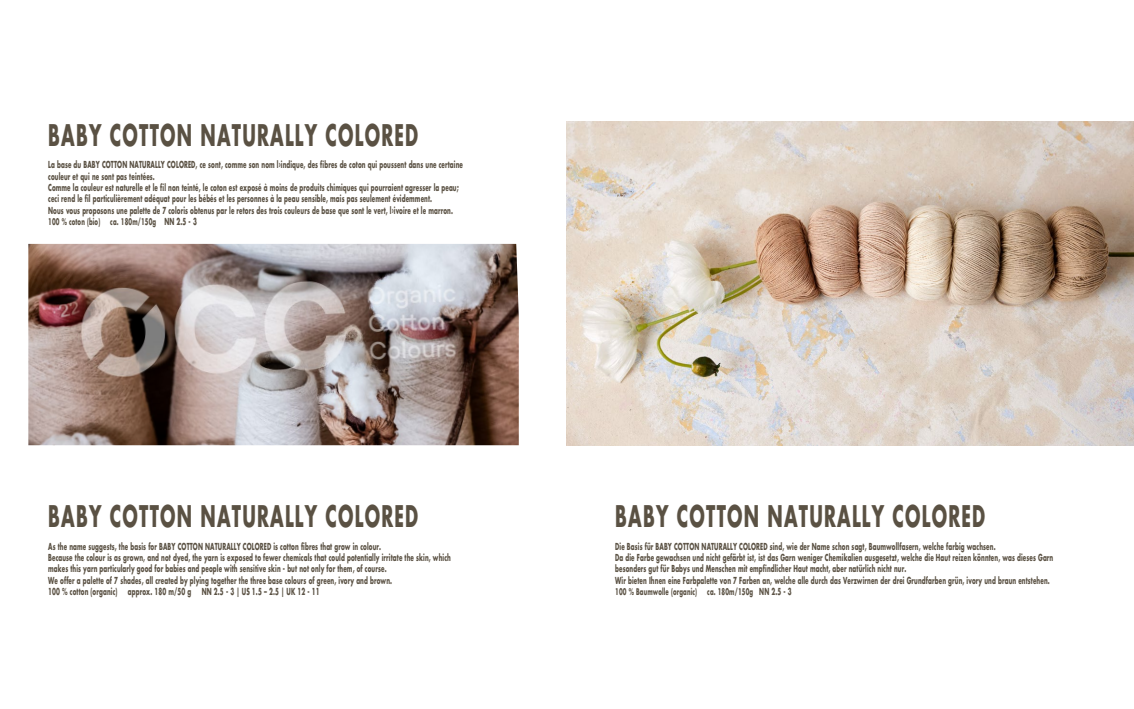
<style>
.page{position:relative;width:1134px;height:709px;background:#fff}
.page>*{position:absolute;margin:0;border:0;box-sizing:border-box;transform-origin:0 0}
.t1{font:700 29px "Futura Std";letter-spacing:.07em;color:#5a5143;scale:.6 1}
.t2{font:700 9.4px/11.3px "Futura Std";letter-spacing:.02em;color:#5a5143;scale:.6 1}
.t3{font:700 9px "Futura Std";letter-spacing:.025em;color:#5a5143;scale:.6 1}
.s1{font-size:9.4px}
</style>
<div class="page">
<img style="left:28px;top:244px;width:491px;height:201px">
<img style="left:567px;top:122px;width:567px;height:323px">
<h1 class="t1" style="left:48px;top:116px;width:618px">BABY COTTON NATURALLY COLORED</h1>
<p class="t2" style="left:48px;top:159px;width:693px">La base du BABY COTTON NATURALLY COLORED, ce sont, comme son nom l›indique, des fibres de coton qui poussent dans une certaine couleur et qui ne sont pas teintées.<br>Comme la couleur est naturelle et le fil non teinté, le coton est exposé à moins de produits chimiques qui pourraient agresser la peau; ceci rend le fil particulièrement adéquat pour les bébés et les personnes à la peau sensible, mais pas seulement évidemment.<br>Nous vous proposons une palette de 7 coloris obtenus par le retors des trois couleurs de base que sont le vert, l›ivoire et le marron.</p>
<p class="t3" style="left:48px;top:215px;width:249px">100 % coton (bio) ca. 180m/150g <span class="s1">NN 2.5 - 3</span></p>
<h1 class="t1" style="left:48px;top:497px;width:618px">BABY COTTON NATURALLY COLORED</h1>
<p class="t2" style="left:48px;top:540px;width:673px">As the name suggests, the basis for BABY COTTON NATURALLY COLORED is cotton fibres that grow in colour.<br>Because the colour is as grown, and not dyed, the yarn is exposed to fewer chemicals that could potentially irritate the skin, which makes this yarn particularly good for babies and people with sensitive skin - but not only for them, of course.<br>We offer a palette of 7 shades, all created by plying together the three base colours of green, ivory and brown.<br>100 % cotton (organic) approx. 180 m/50 g NN 2.5 - 3 | US 1.5 – 2.5 | UK 12 - 11</p>
<h1 class="t1" style="left:615px;top:497px;width:618px">BABY COTTON NATURALLY COLORED</h1>
<p class="t2" style="left:615px;top:540px;width:732px">Die Basis für BABY COTTON NATURALLY COLORED sind, wie der Name schon sagt, Baumwollfasern, welche farbig wachsen.<br>Da die Farbe gewachsen und nicht gefärbt ist, ist das Garn weniger Chemikalien ausgesetzt, welche die Haut reizen könnten, was dieses Garn besonders gut für Babys und Menschen mit empfindlicher Haut macht, aber natürlich nicht nur.<br>Wir bieten Ihnen eine Farbpalette von 7 Farben an, welche alle durch das Verzwirnen der drei Grundfarben grün, ivory und braun entstehen.</p>
<p class="t3" style="left:615px;top:585px;width:296px">100 % Baumwolle (organic) ca. 180m/150g <span class="s1">NN 2.5 - 3</span></p>
</div>
